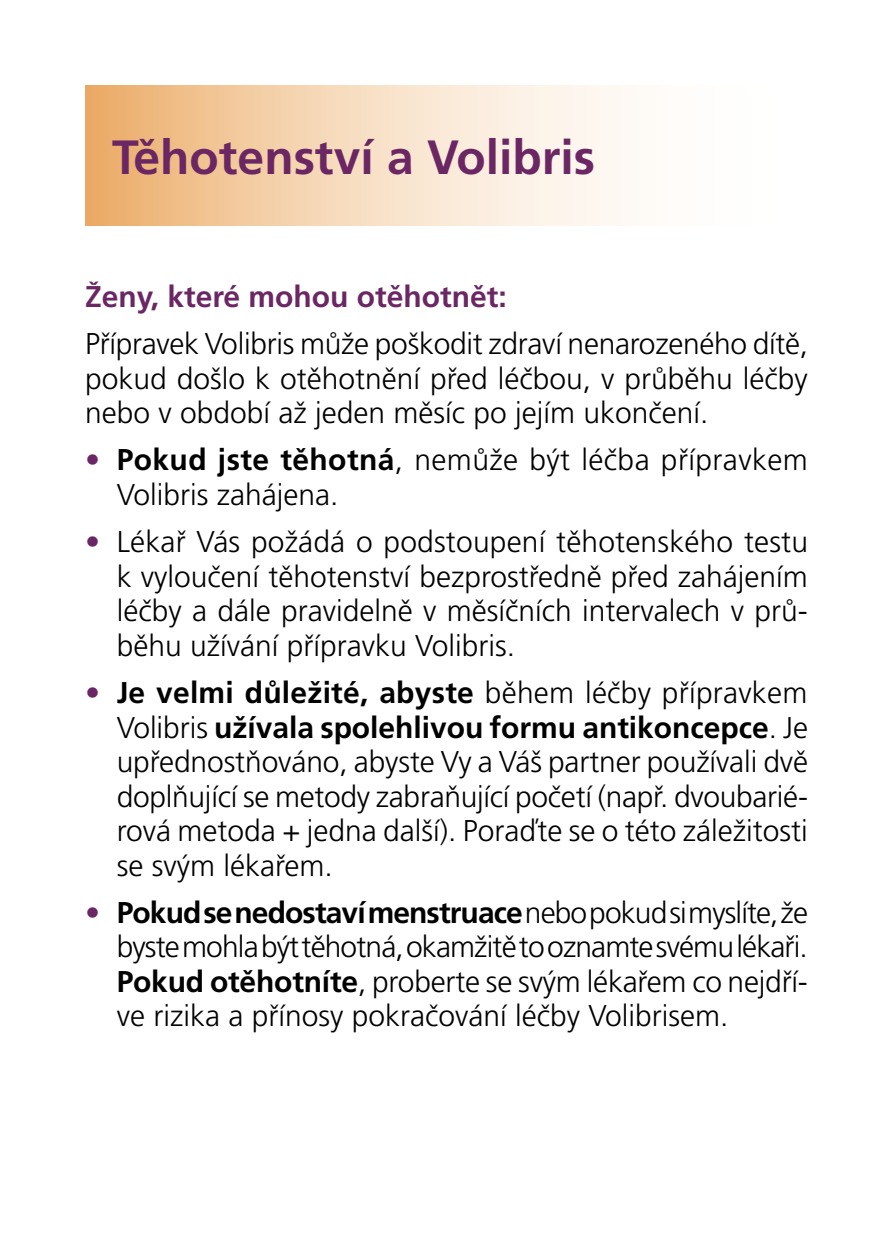
<style>
.page{position:relative;width:893px;height:1259px;background:#fff}
.page>*{position:absolute;margin:0;border:0;box-sizing:border-box;transform-origin:0 0}
.t1{font:700 48px "Frutiger CE";color:#6b2764}
.t2{font:300 30px/34.5px "Frutiger CE";color:#000;text-align:justify}
.t3{font:700 30px "Frutiger CE";color:#6b2764}
.s1{color:#6b2764}
.s2{font-weight:700}
</style>
<div class="page">
<svg style="left:85px;top:85px;width:551px;height:141px;background:#f5d8b8"></svg>
<h1 class="t1" style="left:112px;top:130px;width:484px">Těhotenství a Volibris</h1>
<p class="t3" style="left:85px;top:279px;width:423px">Ženy, které mohou otěhotnět:</p>
<p class="t2" style="left:85px;top:326px;width:725px">Přípravek Volibris může poškodit zdraví nenarozeného dítě, pokud došlo k otěhotnění před léčbou, v průběhu léčby nebo v období až jeden měsíc po jejím ukončení.</p>
<p class="t2" style="left:117px;top:443px;width:693px;text-indent:-32px"><span class="s1">•</span> <span class="s2">Pokud jste těhotná</span>, nemůže být léčba přípravkem<br>Volibris zahájena.</p>
<p class="t2" style="left:117px;top:524px;width:693px;text-indent:-32px"><span class="s1">•</span> Lékař Vás požádá o podstoupení těhotenského testu k vyloučení těhotenství bezprostředně před zahájením léčby a dále pravidelně v měsíčních intervalech v prů&shy;běhu užívání přípravku Volibris.</p>
<p class="t2" style="left:117px;top:675px;width:693px;text-indent:-32px"><span class="s1">•</span> <span class="s2">Je velmi důležité, abyste</span> během léčby přípravkem Volibris <span class="s2">užívala spolehlivou formu antikoncepce</span>. Je upřednostňováno, abyste Vy a Váš partner používali dvě doplňující se metody zabraňující početí (např. dvoubarié&shy;rová metoda + jedna další). Poraďte se o této záležitosti se svým lékařem.</p>
<p class="t2" style="left:117px;top:895px;width:693px;text-indent:-32px"><span class="s1">•</span> <span class="s2">Pokud se nedostaví menstruace</span> nebo pokud simyslíte, že byste mohla být těhotná, okamžitě tooznamte svému lékaři.<br><span class="s2">Pokud otěhotníte</span>, proberte se svým lékařem co nejdří&shy;ve rizika a přínosy pokračování léčby Volibrisem.</p>
</div>
